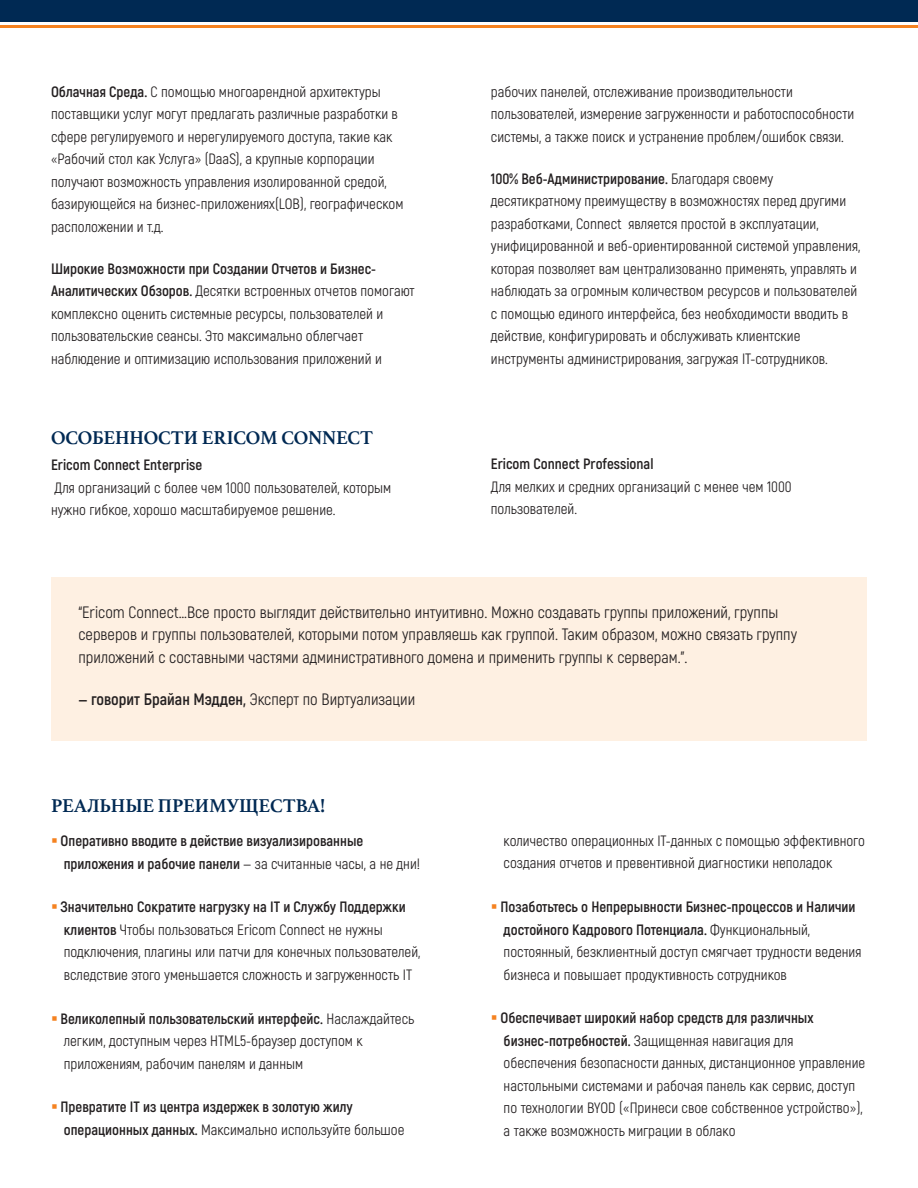
<style>
.page{position:relative;width:918px;height:1188px;background:#fff}
.page>*{position:absolute;margin:0;border:0;box-sizing:border-box;transform-origin:0 0}
.Heading{font:700 19.5px "Athelas";letter-spacing:-.01em;color:#002953}
.text{font:16.5px/22.5px "Akrobat";color:#231f20}
.text-2{font:15px/22.5px "Akrobat";color:#231f20}
.t1{font:700 15px/22.5px "Akrobat";color:#231f20}
.s1{font-weight:700}
.s2{font-weight:400}
</style>
<div class="page">
<div style="left:0;top:0;width:918px;height:21px;background:#002953"></div>
<hr style="left:0;top:25px;width:918px;height:3px;background:#f58220">
<div style="left:51px;top:577px;width:816px;height:164px;background:#fef0e2"></div>
<p class="text-2" style="left:51px;top:80px;width:354px"><span class="s1">Облачная Среда.</span> С помощью многоарендной архитектуры поставщики услуг могут предлагать различные разработки в сфере регулируемого и нерегулируемого доступа, такие как «Рабочий стол как Услуга» (DaaS), а крупные корпорации получают возможность управления изолированной средой, базирующейся на бизнес-приложениях(LOB), географическом расположении и т.д.</p>
<p class="text-2" style="left:51px;top:257px;width:365px"><span class="s1">Широкие Возможности при Создании Отчетов и Бизнес-Аналитических Обзоров.</span> Десятки встроенных отчетов помогают комплексно оценить системные ресурсы, пользователей и пользовательские сеансы. Это максимально облегчает наблюдение и оптимизацию использования приложений и</p>
<p class="Heading" style="left:51px;top:422px;width:324px">ОСОБЕННОСТИ ERICOM CONNECT</p>
<p class="text-2" style="left:51px;top:454px;width:342px"><span class="s1">Ericom Connect Enterprise<br></span>Для организаций с более чем 1000 пользователей, которым нужно гибкое, хорошо масштабируемое решение.</p>
<p class="text-2" style="left:491px;top:80px;width:365px">рабочих панелей, отслеживание производительности пользователей, измерение загруженности и работоспособности системы, а также поиск и устранение проблем/ошибок связи.</p>
<p class="text-2" style="left:491px;top:167px;width:371px"><span class="s1">100% Веб-Администрирование.</span> Благодаря своему десятикратному преимуществу в возможностях перед другими разработками, Connect является простой в эксплуатации, унифицированной и веб-ориентированной системой управления, которая позволяет вам централизованно применять, управлять и наблюдать за огромным количеством ресурсов и пользователей с помощью единого интерфейса, без необходимости вводить в действие, конфигурировать и обслуживать клиентские инструменты администрирования, загружая IT-сотрудников.</p>
<p class="text-2" style="left:491px;top:453px;width:302px"><span class="s1">Ericom Connect Professional<br></span>Для мелких и средних организаций с менее чем 1000 пользователей.</p>
<p class="text" style="left:78px;top:601px;width:720px">“Ericom Connect…Все просто выглядит действительно интуитивно. Можно создавать группы приложений, группы серверов и группы пользователей, которыми потом управляешь как группой. Таким образом, можно связать группу приложений с составными частями административного домена и применить группы к серверам.”.</p>
<p class="text" style="left:78px;top:688px;width:338px"><span class="s1">— говорит Брайан Мэдден,</span> Эксперт по Виртуализации</p>
<p class="Heading" style="left:51px;top:790px;width:276px">РЕАЛЬНЫЕ ПРЕИМУЩЕСТВА!</p>
<p class="t1" style="left:61px;top:830px;width:361px">Оперативно вводите в действие визуализированные приложения и рабочие панели <span class="s2">— за считанные часы, а не дни!</span></p>
<p class="text-2" style="left:61px;top:896px;width:361px"><span class="s1">Значительно Сократите нагрузку на IT и Службу Поддержки клиентов</span> Чтобы пользоваться Ericom Connect не нужны подключения, плагины или патчи для конечных пользователей, вследствие этого уменьшается сложность и загруженность IT</p>
<p class="text-2" style="left:61px;top:1007px;width:355px"><span class="s1">Великолепный пользовательский интерфейс.</span> Наслаждайтесь легким, доступным через HTML5-браузер доступом к приложениям, рабочим панелям и данным</p>
<p class="t1" style="left:61px;top:1096px;width:345px">Превратите IT из центра издержек в золотую жилу операционных данных. <span class="s2">Максимально используйте большое</span></p>
<p class="text-2" style="left:504px;top:829px;width:363px">количество операционных IT-данных с помощью эффективного создания отчетов и превентивной диагностики неполадок</p>
<p class="text-2" style="left:500px;top:896px;width:362px"><span class="s1">Позаботьтесь о Непрерывности Бизнес-процессов и Наличии достойного Кадрового Потенциала.</span> Функциональный, постоянный, безклиентный доступ смягчает трудности ведения бизнеса и повышает продуктивность сотрудников</p>
<p class="text-2" style="left:500px;top:1007px;width:366px"><span class="s1">Обеспечивает широкий набор средств для различных бизнес-потребностей.</span> Защищенная навигация для обеспечения безопасности данных, дистанционное управление настольными системами и рабочая панель как сервис, доступ по технологии BYOD («Принеси свое собственное устройство»), а также возможность миграции в облако</p>
</div>
